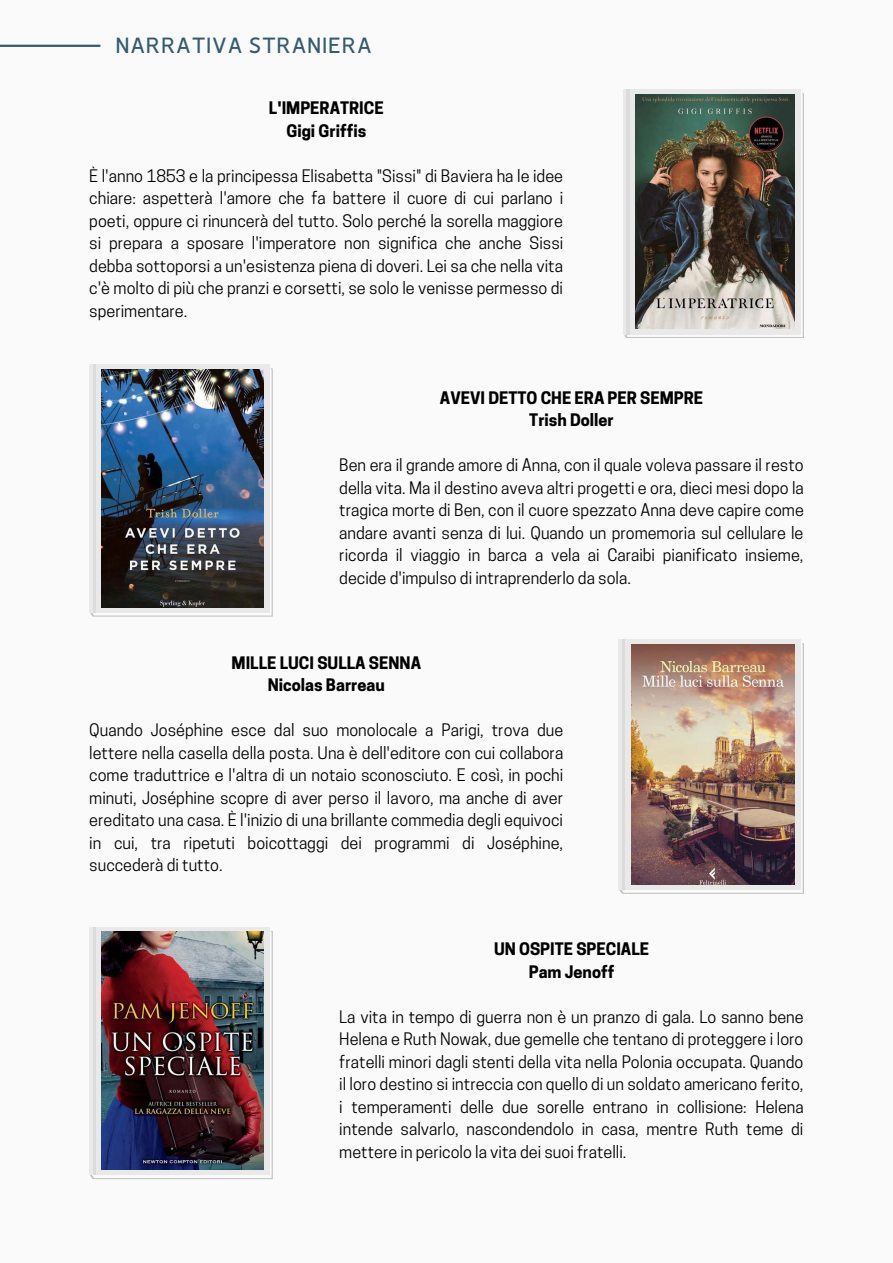
<style>
.page{position:relative;width:893px;height:1263px;background:#fafafa}
.page>*{position:absolute;margin:0;border:0;box-sizing:border-box;transform-origin:0 0}
.t1{font:27.9px "RTL Sondos Regular";color:#365b6d}
.t2{font:16.2px/22.5px "Cooper Hewitt";color:#000;text-align:justify}
.t3{font:700 16.2px/22.5px "Cooper Hewitt";color:#000;text-align:center}
</style>
<div class="page">
<hr style="left:0;top:45px;width:100px;height:2px;background:#365b6d">
<svg style="left:623px;top:91px;width:181px;height:247px"></svg>
<div style="left:623px;top:89px;width:177px;height:245px;background:#e9e9e9"></div>
<img style="left:635px;top:94px;width:160px;height:235px">
<hr style="left:627px;top:89px;width:2px;height:245px;background:#dbdbdb">
<svg style="left:91px;top:366px;width:181px;height:249px"></svg>
<div style="left:89px;top:364px;width:180px;height:248px;background:#e9e9e9"></div>
<img style="left:101px;top:369px;width:163px;height:238px">
<hr style="left:93px;top:364px;width:2px;height:248px;background:#dbdbdb">
<svg style="left:620px;top:641px;width:182px;height:252px"></svg>
<div style="left:619px;top:639px;width:181px;height:251px;background:#e9e9e9"></div>
<img style="left:631px;top:644px;width:163px;height:240px">
<hr style="left:622px;top:639px;width:3px;height:251px;background:#dbdbdb">
<svg style="left:91px;top:928px;width:181px;height:250px"></svg>
<div style="left:89px;top:927px;width:180px;height:248px;background:#e9e9e9"></div>
<img style="left:101px;top:932px;width:163px;height:238px">
<hr style="left:93px;top:927px;width:2px;height:248px;background:#dbdbdb">
<h1 class="t1" style="left:115px;top:31px;width:258px">NARRATIVA STRANIERA</h1>
<p class="t3" style="left:269px;top:97px;width:116px">L'IMPERATRICE<br>Gigi Griffis</p>
<p class="t2" style="left:89px;top:164px;width:475px">È l'anno 1853 e la principessa Elisabetta "Sissi" di Baviera ha le idee chiare: aspetterà l'amore che fa battere il cuore di cui parlano i poeti, oppure ci rinuncerà del tutto. Solo perché la sorella maggiore si prepara a sposare l'imperatore non significa che anche Sissi debba sottoporsi a un'esistenza piena di doveri. Lei sa che nella vita c'è molto di più che pranzi e corsetti, se solo le venisse permesso di sperimentare.</p>
<p class="t3" style="left:440px;top:386px;width:265px">AVEVI DETTO CHE ERA PER SEMPRE<br>Trish Doller</p>
<p class="t2" style="left:339px;top:454px;width:466px">Ben era il grande amore di Anna, con il quale voleva passare il resto della vita. Ma il destino aveva altri progetti e ora, dieci mesi dopo la tragica morte di Ben, con il cuore spezzato Anna deve capire come andare avanti senza di lui. Quando un promemoria sul cellulare le ricorda il viaggio in barca a vela ai Caraibi pianificato insieme, decide d'impulso di intraprenderlo da sola.</p>
<p class="t3" style="left:232px;top:651px;width:191px">MILLE LUCI SULLA SENNA<br>Nicolas Barreau</p>
<p class="t2" style="left:89px;top:719px;width:475px">Quando Joséphine esce dal suo monolocale a Parigi, trova due lettere nella casella della posta. Una è dell'editore con cui collabora come traduttrice e l'altra di un notaio sconosciuto. E così, in pochi minuti, Joséphine scopre di aver perso il lavoro, ma anche di aver ereditato una casa. È l'inizio di una brillante commedia degli equivoci in cui, tra ripetuti boicottaggi dei programmi di Joséphine, succederà di tutto.</p>
<p class="t3" style="left:494px;top:938px;width:157px">UN OSPITE SPECIALE<br>Pam Jenoff</p>
<p class="t2" style="left:339px;top:1005px;width:466px">La vita in tempo di guerra non è un pranzo di gala. Lo sanno bene Helena e Ruth Nowak, due gemelle che tentano di proteggere i loro fratelli minori dagli stenti della vita nella Polonia occupata. Quando il loro destino si intreccia con quello di un soldato americano ferito, i temperamenti delle due sorelle entrano in collisione: Helena intende salvarlo, nascondendolo in casa, mentre Ruth teme di mettere in pericolo la vita dei suoi fratelli.</p>
</div>
